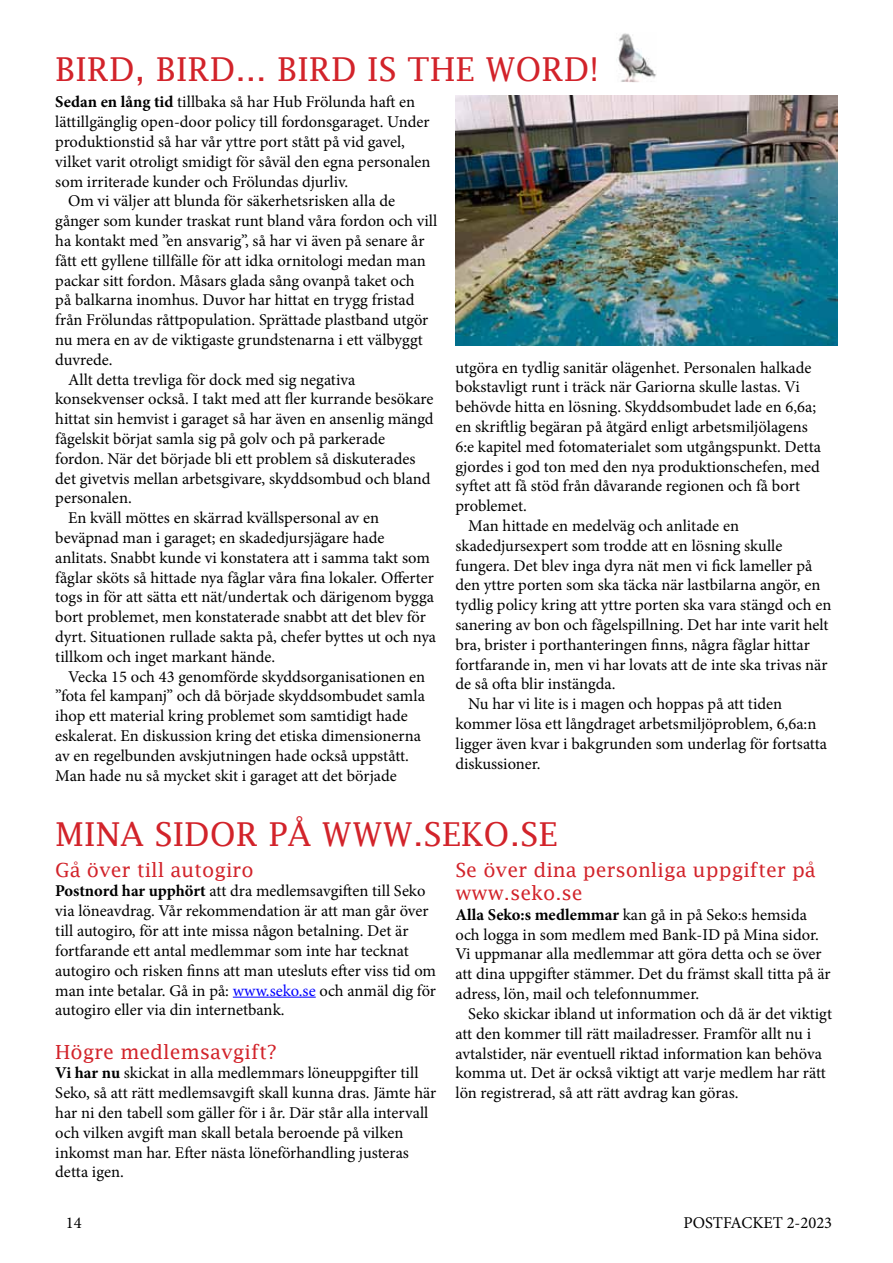
<style>
.page{position:relative;width:893px;height:1263px;background:#fff}
.page>*{position:absolute;margin:0;border:0;box-sizing:border-box;transform-origin:0 0}
.t1{font:33px "Lucida Fax";color:#d2232a}
.t2{font:19.5px/23.4px "Lucida Fax";color:#d2232a}
.t3{font:16.5px/19.8px "Minion Pro";color:#000}
.s1{font-weight:700}
.s2{color:#00f}
</style>
<div class="page">
<img style="left:455px;top:95px;width:383px;height:250px">
<hr style="left:233px;top:997px;width:83px;height:1px;background:#00f">
<img style="left:618px;top:33px;width:39px;height:49px">
<h1 class="t1" style="left:55px;top:50px;width:545px">BIRD, BIRD... BIRD IS THE WORD!</h1>
<p class="t3" style="left:55px;top:92px;width:361px"><span class="s1">Sedan en lång tid</span> tillbaka så har Hub Frölunda haft en</p>
<p class="t3" style="left:55px;top:112px;width:376px">lättillgänglig open-door policy till fordonsgaraget. Under</p>
<p class="t3" style="left:55px;top:132px;width:351px">produktionstid så har vår yttre port stått på vid gavel,</p>
<p class="t3" style="left:55px;top:152px;width:377px">vilket varit otroligt smidigt för såväl den egna personalen</p>
<p class="t3" style="left:55px;top:171px;width:295px">som irriterade kunder och Frölundas djurliv.</p>
<p class="t3" style="left:68px;top:191px;width:329px">Om vi väljer att blunda för säkerhetsrisken alla de</p>
<p class="t3" style="left:55px;top:211px;width:384px">gånger som kunder traskat runt bland våra fordon och vill</p>
<p class="t3" style="left:55px;top:231px;width:371px">ha kontakt med ”en ansvarig”, så har vi även på senare år</p>
<p class="t3" style="left:55px;top:251px;width:372px">fått ett gyllene tillfälle för att idka ornitologi medan man</p>
<p class="t3" style="left:55px;top:270px;width:361px">packar sitt fordon. Måsars glada sång ovanpå taket och</p>
<p class="t3" style="left:55px;top:290px;width:361px">på balkarna inomhus. Duvor har hittat en trygg fristad</p>
<p class="t3" style="left:55px;top:310px;width:375px">från Frölundas råttpopulation. Sprättade plastband utgör</p>
<p class="t3" style="left:55px;top:330px;width:369px">nu mera en av de viktigaste grundstenarna i ett välbyggt</p>
<p class="t3" style="left:55px;top:350px;width:59px">duvrede.</p>
<p class="t3" style="left:68px;top:369px;width:289px">Allt detta trevliga för dock med sig negativa</p>
<p class="t3" style="left:55px;top:389px;width:380px">konsekvenser också. I takt med att fler kurrande besökare</p>
<p class="t3" style="left:55px;top:409px;width:380px">hittat sin hemvist i garaget så har även en ansenlig mängd</p>
<p class="t3" style="left:55px;top:429px;width:331px">fågelskit börjat samla sig på golv och på parkerade</p>
<p class="t3" style="left:55px;top:449px;width:362px">fordon. När det började bli ett problem så diskuterades</p>
<p class="t3" style="left:55px;top:468px;width:377px">det givetvis mellan arbetsgivare, skyddsombud och bland</p>
<p class="t3" style="left:55px;top:488px;width:78px">personalen.</p>
<p class="t3" style="left:68px;top:508px;width:313px">En kväll möttes en skärrad kvällspersonal av en</p>
<p class="t3" style="left:55px;top:528px;width:331px">beväpnad man i garaget; en skadedjursjägare hade</p>
<p class="t3" style="left:55px;top:548px;width:376px">anlitats. Snabbt kunde vi konstatera att i samma takt som</p>
<p class="t3" style="left:55px;top:567px;width:380px">fåglar sköts så hittade nya fåglar våra fina lokaler. Offerter</p>
<p class="t3" style="left:55px;top:587px;width:380px">togs in för att sätta ett nät/undertak och därigenom bygga</p>
<p class="t3" style="left:55px;top:607px;width:372px">bort problemet, men konstaterade snabbt att det blev för</p>
<p class="t3" style="left:55px;top:627px;width:382px">dyrt. Situationen rullade sakta på, chefer byttes ut och nya</p>
<p class="t3" style="left:55px;top:647px;width:221px">tillkom och inget markant hände.</p>
<p class="t3" style="left:68px;top:666px;width:359px">Vecka 15 och 43 genomförde skyddsorganisationen en</p>
<p class="t3" style="left:55px;top:686px;width:371px">”fota fel kampanj” och då började skyddsombudet samla</p>
<p class="t3" style="left:55px;top:706px;width:354px">ihop ett material kring problemet som samtidigt hade</p>
<p class="t3" style="left:55px;top:726px;width:367px">eskalerat. En diskussion kring det etiska dimensionerna</p>
<p class="t3" style="left:55px;top:746px;width:355px">av en regelbunden avskjutningen hade också uppstått.</p>
<p class="t3" style="left:55px;top:765px;width:343px">Man hade nu så mycket skit i garaget att det började</p>
<p class="t3" style="left:455px;top:357px;width:357px">utgöra en tydlig sanitär olägenhet. Personalen halkade</p>
<p class="t3" style="left:455px;top:377px;width:346px">bokstavligt runt i träck när Gariorna skulle lastas. Vi</p>
<p class="t3" style="left:455px;top:397px;width:362px">behövde hitta en lösning. Skyddsombudet lade en 6,6a;</p>
<p class="t3" style="left:455px;top:417px;width:354px">en skriftlig begäran på åtgärd enligt arbetsmiljölagens</p>
<p class="t3" style="left:455px;top:437px;width:367px">6:e kapitel med fotomaterialet som utgångspunkt. Detta</p>
<p class="t3" style="left:455px;top:456px;width:366px">gjordes i god ton med den nya produktionschefen, med</p>
<p class="t3" style="left:455px;top:476px;width:346px">syftet att få stöd från dåvarande regionen och få bort</p>
<p class="t3" style="left:455px;top:496px;width:73px">problemet.</p>
<p class="t3" style="left:468px;top:516px;width:272px">Man hittade en medelväg och anlitade en</p>
<p class="t3" style="left:455px;top:536px;width:328px">skadedjursexpert som trodde att en lösning skulle</p>
<p class="t3" style="left:455px;top:555px;width:358px">fungera. Det blev inga dyra nät men vi fick lameller på</p>
<p class="t3" style="left:455px;top:575px;width:366px">den yttre porten som ska täcka när lastbilarna angör, en</p>
<p class="t3" style="left:455px;top:595px;width:377px">tydlig policy kring att yttre porten ska vara stängd och en</p>
<p class="t3" style="left:455px;top:615px;width:374px">sanering av bon och fågelspillning. Det har inte varit helt</p>
<p class="t3" style="left:455px;top:635px;width:356px">bra, brister i porthanteringen finns, några fåglar hittar</p>
<p class="t3" style="left:455px;top:654px;width:373px">fortfarande in, men vi har lovats att de inte ska trivas när</p>
<p class="t3" style="left:455px;top:674px;width:162px">de så ofta blir instängda.</p>
<p class="t3" style="left:468px;top:694px;width:315px">Nu har vi lite is i magen och hoppas på att tiden</p>
<p class="t3" style="left:455px;top:714px;width:362px">kommer lösa ett långdraget arbetsmiljöproblem, 6,6a:n</p>
<p class="t3" style="left:455px;top:734px;width:373px">ligger även kvar i bakgrunden som underlag för fortsatta</p>
<p class="t3" style="left:455px;top:753px;width:87px">diskussioner.</p>
<h1 class="t1" style="left:55px;top:815px;width:504px">MINA SIDOR PÅ WWW.SEKO.SE</h1>
<p class="t2" style="left:55px;top:858px;width:200px">Gå över till autogiro</p>
<p class="t3" style="left:55px;top:881px;width:382px"><span class="s1">Postnord har upphört</span> att dra medlemsavgiften till Seko via löneavdrag. Vår rekommendation är att man går över till autogiro, för att inte missa någon betalning. Det är fortfarande ett antal medlemmar som inte har tecknat autogiro och risken finns att man utesluts efter viss tid om man inte betalar. Gå in på: <span class="s2">www.seko.se</span> och anmäl dig för autogiro eller via din internetbank.</p>
<p class="t2" style="left:55px;top:1040px;width:223px">Högre medlemsavgift?</p>
<p class="t3" style="left:55px;top:1063px;width:383px"><span class="s1">Vi har nu</span> skickat in alla medlemmars löneuppgifter till Seko, så att rätt medlemsavgift skall kunna dras. Jämte här har ni den tabell som gäller för i år. Där står alla intervall och vilken avgift man skall betala beroende på vilken inkomst man har. Efter nästa löneförhandling justeras detta igen.</p>
<p class="t2" style="left:455px;top:858px;width:362px">Se över dina personliga uppgifter på www.seko.se</p>
<p class="t3" style="left:455px;top:905px;width:377px"><span class="s1">Alla Seko:s medlemmar</span> kan gå in på Seko:s hemsida och logga in som medlem med Bank-ID på Mina sidor.<br>Vi uppmanar alla medlemmar att göra detta och se över att dina uppgifter stämmer. Det du främst skall titta på är adress, lön, mail och telefonnummer.</p>
<p class="t3" style="left:455px;top:1004px;width:378px;text-indent:13px">Seko skickar ibland ut information och då är det viktigt att den kommer till rätt mailadresser. Framför allt nu i avtalstider, när eventuell riktad information kan behöva komma ut. Det är också viktigt att varje medlem har rätt lön registrerad, så att rätt avdrag kan göras.</p>
<p class="t3" style="left:66px;top:1213px;width:17px">14</p>
<p class="t3" style="left:684px;top:1213px;width:150px">POSTFACKET 2-2023</p>
</div>
